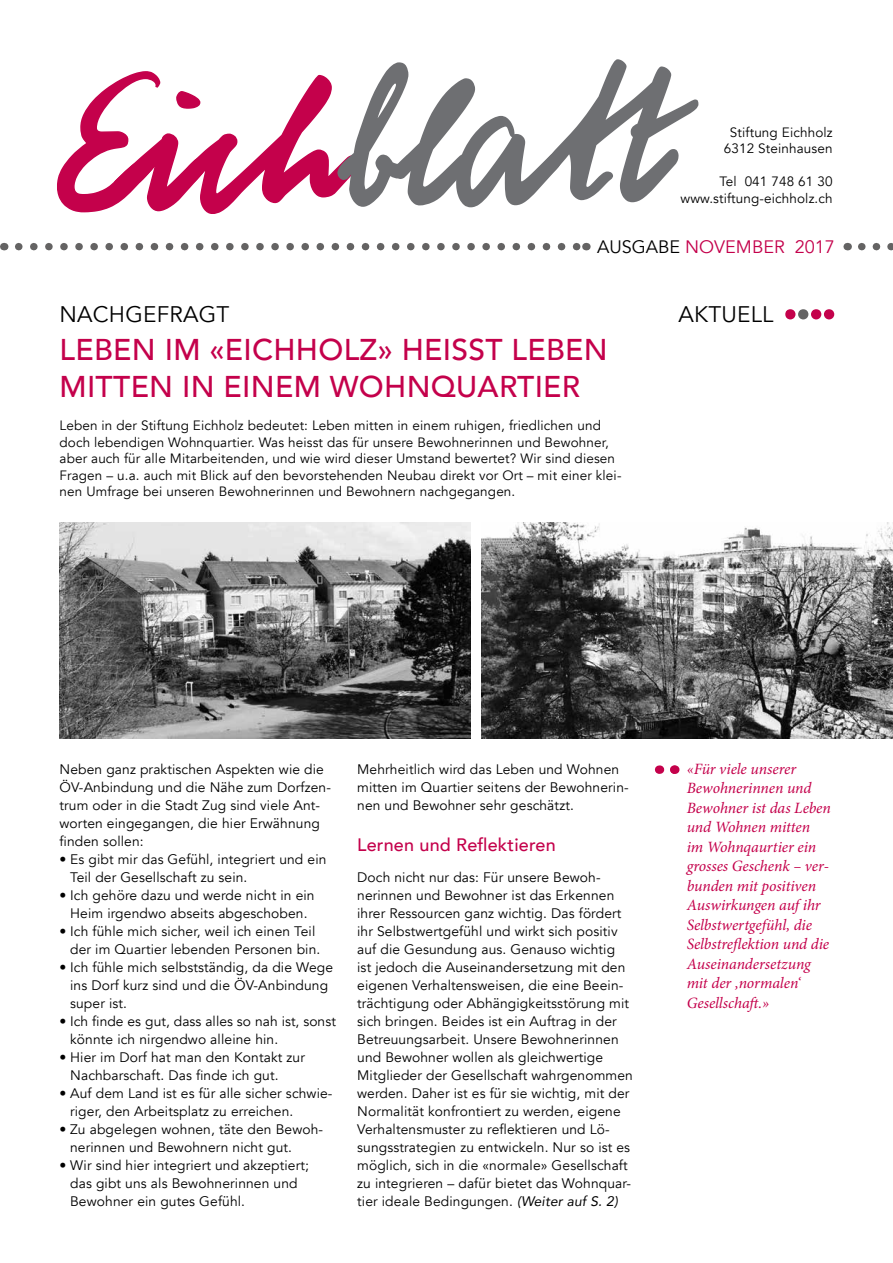
<style>
.page{position:relative;width:893px;height:1263px;background:#fff}
.page>*{position:absolute;margin:0;border:0;box-sizing:border-box;transform-origin:0 0}
.t1{font:500 30px/37.5px "Avenir";letter-spacing:.01em;color:#c4014b}
.t2{font:22.5px "Avenir";letter-spacing:.01em;color:#000}
.t3{font:500 18px "Avenir";letter-spacing:.01em;color:#c4014b}
.t4{font:18px "Avenir";color:#c4014b}
.t5{font:italic 15.75px/19.5px "Minion Pro";letter-spacing:-.005em;color:#c4014b}
.t6{font:13.8px/18px "Avenir";letter-spacing:.01em;color:#000}
.t7{font:13.5px/16.5px "Avenir";letter-spacing:.01em;color:#000}
.s1{color:#000}
.s2{font-style:italic}
</style>
<div class="page">
<div style="left:811px;top:309px;width:10px;height:10px;background:#c4014b;border-radius:50%"></div>
<div style="left:798px;top:309px;width:10px;height:10px;background:#646363;border-radius:50%"></div>
<div style="left:785px;top:309px;width:10px;height:10px;background:#c4014b;border-radius:50%"></div>
<div style="left:824px;top:309px;width:10px;height:10px;background:#c4014b;border-radius:50%"></div>
<img style="left:60px;top:522px;width:411px;height:216px">
<svg style="left:19px;top:243px;width:559px;height:7px"></svg>
<svg style="left:862px;top:243px;width:31px;height:7px"></svg>
<svg style="left:57px;top:59px;width:641px;height:155px"></svg>
<img style="left:481px;top:522px;width:411px;height:216px">
<svg style="left:670px;top:765px;width:5px;height:9px"></svg>
<p class="t7" style="left:724px;top:124px;width:110px;text-align:center">Stiftung Eichholz<br>6312 Steinhausen</p>
<p class="t7" style="left:680px;top:174px;width:154px;text-align:right">Tel 041 748 61 30 www.stiftung-eichholz.ch</p>
<h3 class="t4" style="left:597px;top:236px;width:239px"><span class="s1">AUSGABE</span> NOVEMBER 2017</h3>
<h2 class="t2" style="left:60px;top:301px;width:171px">NACHGEFRAGT</h2>
<h1 class="t1" style="left:60px;top:329px;width:550px">LEBEN IM «EICHHOLZ» HEISST LEBEN<br>MITTEN IN EINEM WOHNQUARTIER</h1>
<p class="t7" style="left:60px;top:418px;width:563px">Leben in der Stiftung Eichholz bedeutet: Leben mitten in einem ruhigen, friedlichen und doch lebendigen Wohnquartier. Was heisst das für unsere Bewohnerinnen und Bewohner, aber auch für alle Mitarbeitenden, und wie wird dieser Umstand bewertet? Wir sind diesen Fragen – u.a. auch mit Blick auf den bevorstehenden Neubau direkt vor Ort – mit einer klei&shy;nen Umfrage bei unseren Bewohnerinnen und Bewohnern nachgegangen.</p>
<h2 class="t2" style="left:678px;top:301px;width:97px">AKTUELL</h2>
<p class="t6" style="left:60px;top:761px;width:273px">Neben ganz praktischen Aspekten wie die ÖV-Anbindung und die Nähe zum Dorfzen&shy;trum oder in die Stadt Zug sind viele Ant&shy;worten eingegangen, die hier Erwähnung finden sollen:</p>
<p class="t6" style="left:70px;top:850px;width:258px;text-indent:-11px">• Es gibt mir das Gefühl, integriert und ein<br>Teil der Gesellschaft zu sein.</p>
<p class="t6" style="left:60px;top:886px;width:257px;text-align:center">• Ich gehöre dazu und werde nicht in ein<br>Heim irgendwo abseits abgeschoben.</p>
<p class="t6" style="left:70px;top:922px;width:252px;text-indent:-11px">• Ich fühle mich sicher, weil ich einen Teil der im Quartier lebenden Personen bin.</p>
<p class="t6" style="left:70px;top:958px;width:264px;text-indent:-11px">• Ich fühle mich selbstständig, da die Wege ins Dorf kurz sind und die ÖV-Anbindung super ist.</p>
<p class="t6" style="left:70px;top:1012px;width:267px;text-indent:-11px">• Ich finde es gut, dass alles so nah ist, sonst könnte ich nirgendwo alleine hin.</p>
<p class="t6" style="left:70px;top:1048px;width:236px;text-indent:-11px">• Hier im Dorf hat man den Kontakt zur<br>Nachbarschaft. Das finde ich gut.</p>
<p class="t6" style="left:70px;top:1084px;width:264px;text-indent:-11px">• Auf dem Land ist es für alle sicher schwie&shy;riger, den Arbeitsplatz zu erreichen.</p>
<p class="t6" style="left:70px;top:1120px;width:255px;text-indent:-11px">• Zu abgelegen wohnen, täte den Bewoh&shy;nerinnen und Bewohnern nicht gut.</p>
<p class="t6" style="left:70px;top:1156px;width:240px;text-indent:-11px">• Wir sind hier integriert und akzeptiert; das gibt uns als Bewohnerinnen und<br>Bewohner ein gutes Gefühl.</p>
<p class="t6" style="left:357px;top:760px;width:273px">Mehrheitlich wird das Leben und Wohnen mitten im Quartier seitens der Bewohnerin&shy;nen und Bewohner sehr geschätzt.</p>
<h3 class="t3" style="left:357px;top:829px;width:200px">Lernen und Reflektieren</h3>
<p class="t6" style="left:357px;top:869px;width:277px">Doch nicht nur das: Für unsere Bewoh&shy;nerinnen und Bewohner ist das Erkennen ihrer Ressourcen ganz wichtig. Das fördert ihr Selbstwertgefühl und wirkt sich positiv auf die Gesundung aus. Genauso wichtig<br>ist jedoch die Auseinandersetzung mit den eigenen Verhaltensweisen, die eine Beein&shy;trächtigung oder Abhängigkeitsstörung mit sich bringen. Beides ist ein Auftrag in der Betreuungsarbeit. Unsere Bewohnerinnen und Bewohner wollen als gleichwertige Mitglieder der Gesellschaft wahrgenommen werden. Daher ist es für sie wichtig, mit der Normalität konfrontiert zu werden, eigene Verhaltensmuster zu reflektieren und Lö&shy;sungsstrategien zu entwickeln. Nur so ist es möglich, sich in die «normale» Gesellschaft zu integrieren – dafür bietet das Wohnquar&shy;tier ideale Bedingungen. <span class="s2">(Weiter auf S. 2)</span></p>
<p class="t5" style="left:687px;top:759px;width:146px">«Für viele unserer<br>Bewohnerinnen und<br>Bewohner ist das Leben und Wohnen mitten<br>im Wohnqaurtier ein grosses Geschenk – ver&shy;bunden mit positiven<br>Auswirkungen auf ihr<br>Selbstwertgefühl, die<br>Selbstreflektion und die<br>Auseinandersetzung mit der ,normalen‘<br>Gesellschaft.»</p>
</div>
